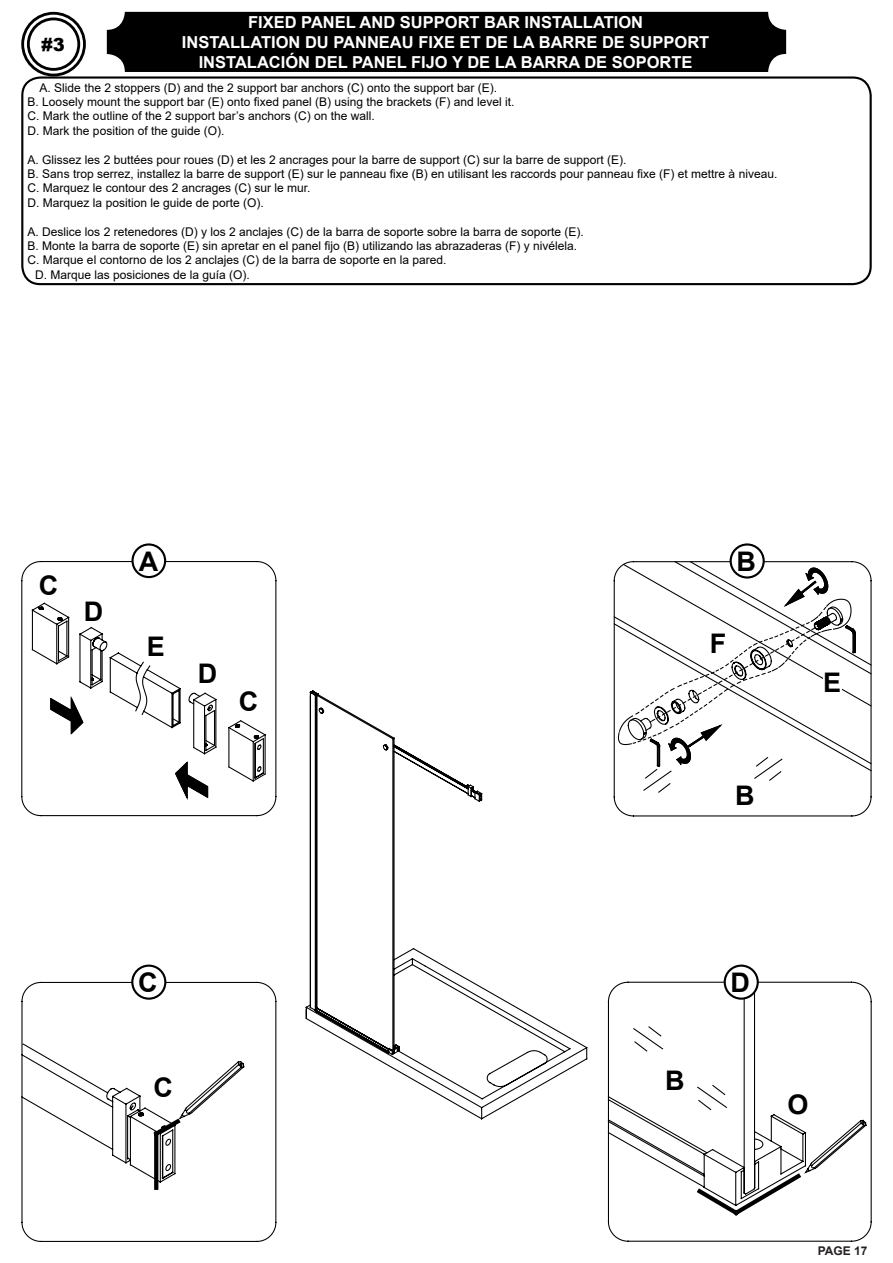
<style>
.page{position:relative;width:893px;height:1263px;background:#fff}
.page>*{position:absolute;margin:0;border:0;box-sizing:border-box;transform-origin:0 0}
.t1{font:700 27px "Arial";color:#000}
.t2{font:900 18px "Arial";color:#000}
.t3{font:700 16.5px "Arial";color:#fff}
.t4{font:12px "Arial";color:#000}
.t5{font:700 12px "Arial";color:#231f20}
</style>
<div class="page">
<svg style="left:607px;top:981px;width:265px;height:261px"></svg>
<svg style="left:613px;top:794px;width:259px;height:23px"></svg>
<svg style="left:613px;top:560px;width:259px;height:234px"></svg>
<svg style="left:617px;top:567px;width:240px;height:200px"></svg>
<div style="left:823px;top:672px;width:18px;height:20px;background:#fff"></div>
<svg style="left:21px;top:560px;width:256px;height:257px"></svg>
<svg style="left:31px;top:602px;width:236px;height:200px"></svg>
<svg style="left:21px;top:981px;width:256px;height:261px"></svg>
<div style="left:21px;top:12px;width:65px;height:64px;border:3px solid #000;border-radius:50%"></div>
<div style="left:27px;top:18px;width:53px;height:53px;border:3px solid #000;border-radius:50%"></div>
<div style="left:21px;top:76px;width:851px;height:209px;border:2px solid #000;border-radius:18px"></div>
<div style="left:107px;top:12px;width:679px;height:60px;background:#000;border-radius:18px"></div>
<div style="left:133px;top:544px;width:32px;height:33px;background:#fff;border-radius:50%"></div>
<div style="left:131px;top:543px;width:35px;height:35px;border:2px solid #000;border-radius:50%"></div>
<div style="left:132px;top:966px;width:33px;height:33px;background:#fff;border-radius:50%"></div>
<div style="left:131px;top:964px;width:35px;height:36px;border:2px solid #000;border-radius:50%"></div>
<div style="left:725px;top:966px;width:33px;height:33px;background:#fff;border-radius:50%"></div>
<div style="left:724px;top:964px;width:35px;height:36px;border:2px solid #000;border-radius:50%"></div>
<svg style="left:129px;top:1060px;width:116px;height:132px"></svg>
<div style="left:731px;top:544px;width:33px;height:33px;background:#fff;border-radius:50%"></div>
<div style="left:730px;top:543px;width:35px;height:35px;border:2px solid #000;border-radius:50%"></div>
<svg style="left:694px;top:1119px;width:173px;height:100px"></svg>
<svg style="left:305px;top:1005px;width:283px;height:115px"></svg>
<svg style="left:309px;top:690px;width:279px;height:366px"></svg>
<p class="t3" style="left:248px;top:11px;width:397px">FIXED PANEL AND SUPPORT BAR INSTALLATION</p>
<p class="t3" style="left:182px;top:30px;width:529px">INSTALLATION DU PANNEAU FIXE ET DE LA BARRE DE SUPPORT</p>
<p class="t3" style="left:199px;top:50px;width:495px">INSTALACIÓN DEL PANEL FIJO Y DE LA BARRA DE SOPORTE</p>
<p class="t2" style="left:41px;top:31px;width:25px">#3</p>
<p class="t4" style="left:40px;top:79px;width:459px">A. Slide the 2 stoppers (D) and the 2 support bar anchors (C) onto the support bar (E).</p>
<p class="t4" style="left:28px;top:93px;width:488px">B. Loosely mount the support bar (E) onto fixed panel (B) using the brackets (F) and level it.</p>
<p class="t4" style="left:28px;top:108px;width:349px">C. Mark the outline of the 2 support bar’s anchors (C) on the wall.</p>
<p class="t4" style="left:28px;top:122px;width:198px">D. Mark the position of the guide (O).</p>
<p class="t4" style="left:28px;top:151px;width:600px">A. Glissez les 2 buttées pour roues (D) et les 2 ancrages pour la barre de support (C) sur la barre de support (E).</p>
<p class="t4" style="left:28px;top:165px;width:751px">B. Sans trop serrez, installez la barre de support (E) sur le panneau fixe (B) en utilisant les raccords pour panneau fixe (F) et mettre à niveau.</p>
<p class="t4" style="left:28px;top:180px;width:284px">C. Marquez le contour des 2 ancrages (C) sur le mur.</p>
<p class="t4" style="left:28px;top:194px;width:238px">D. Marquez la position le guide de porte (O).</p>
<p class="t4" style="left:28px;top:223px;width:558px">A. Deslice los 2 retenedores (D) y los 2 anclajes (C) de la barra de soporte sobre la barra de soporte (E).</p>
<p class="t4" style="left:28px;top:237px;width:551px">B. Monte la barra de soporte (E) sin apretar en el panel fijo (B) utilizando las abrazaderas (F) y nivélela.</p>
<p class="t4" style="left:28px;top:252px;width:420px">C. Marque el contorno de los 2 anclajes (C) de la barra de soporte en la pared.</p>
<p class="t4" style="left:35px;top:266px;width:216px">D. Marque las posiciones de la guía (O).</p>
<p class="t1" style="left:39px;top:567px;width:21px">C</p>
<p class="t1" style="left:84px;top:592px;width:21px">D</p>
<p class="t1" style="left:139px;top:542px;width:21px">A</p>
<p class="t1" style="left:147px;top:627px;width:20px">E</p>
<p class="t1" style="left:736px;top:542px;width:21px">B</p>
<p class="t1" style="left:710px;top:624px;width:18px">F</p>
<p class="t1" style="left:198px;top:654px;width:21px">D</p>
<p class="t1" style="left:823px;top:663px;width:20px">E</p>
<p class="t1" style="left:239px;top:683px;width:21px">C</p>
<p class="t1" style="left:735px;top:776px;width:21px">B</p>
<p class="t1" style="left:138px;top:963px;width:21px">C</p>
<p class="t1" style="left:731px;top:963px;width:21px">D</p>
<p class="t1" style="left:153px;top:1068px;width:21px">C</p>
<p class="t1" style="left:665px;top:1061px;width:21px">B</p>
<p class="t1" style="left:787px;top:1086px;width:23px">O</p>
<p class="t5" style="left:818px;top:1242px;width:51px">PAGE 17</p>
</div>
